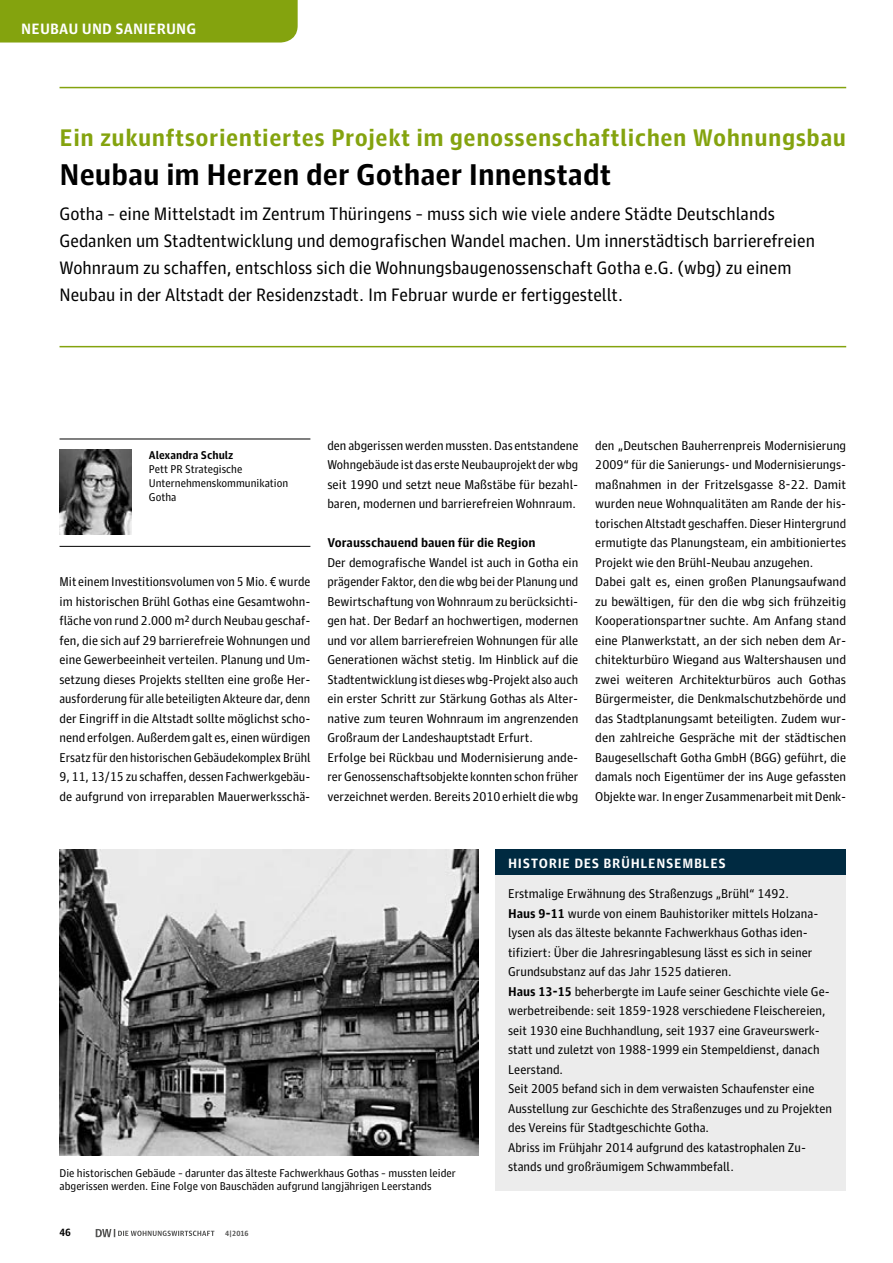
<style>
.page{position:relative;width:893px;height:1263px;background:#fff}
.page>*{position:absolute;margin:0;border:0;box-sizing:border-box;transform-origin:0 0}
.t1{font:700 30px "Guardian Agate Sans 1";color:#000}
.t2{font:700 24px "Guardian Agate Sans 1";letter-spacing:.02em;color:#84a30e}
.t3{font:18px/27px "Guardian Agate Sans 1";color:#000}
.t4{font:700 15px "Guardian Agate Sans 1";letter-spacing:.01em;color:#fff}
.t5{font:700 13.5px "Guardian Agate Sans 1";letter-spacing:.05em;color:#fff}
.t6{font:12.75px/19.5px "Guardian Agate Sans 1";color:#000}
.t7{font:700 12.75px "Guardian Agate Sans 1";color:#000}
.t8{font:11.25px/14.2px "Guardian Agate Sans 1";color:#000}
.t9{font:700 11.25px "Guardian Agate Sans 1";color:#000}
.t10{font:700 10.5px "Guardian Agate Sans 1";color:#000}
.t11{font:700 7.5px "Guardian Agate Sans 1";color:#565655}
.s1{font-weight:700}
</style>
<div class="page">
<div style="left:0;top:0;width:298px;height:43px;background:#84a30e"></div>
<svg style="left:96px;top:1229px;width:118px;height:8px"></svg>
<hr style="left:60px;top:87px;width:786px;height:1px;background:#84a30e">
<hr style="left:60px;top:346px;width:786px;height:1px;background:#84a30e">
<img style="left:60px;top:449px;width:72px;height:85px">
<hr style="left:60px;top:546px;width:250px;height:1px;background:#000">
<hr style="left:60px;top:439px;width:250px;height:1px;background:#000">
<img style="left:60px;top:849px;width:419px;height:306px">
<div style="left:495px;top:869px;width:351px;height:322px;background:#ececec"></div>
<div style="left:495px;top:849px;width:351px;height:26px;background:#002a41"></div>
<p class="t4" style="left:21px;top:18px;width:177px">NEUBAU UND SANIERUNG</p>
<h2 class="t2" style="left:60px;top:121px;width:788px">Ein zukunftsorientiertes Projekt im genossenschaftlichen Wohnungsbau</h2>
<h1 class="t1" style="left:60px;top:154px;width:553px">Neubau im Herzen der Gothaer Innenstadt</h1>
<p class="t3" style="left:60px;top:199px;width:757px">Gotha – eine Mittelstadt im Zentrum Thüringens – muss sich wie viele andere Städte Deutschlands Gedanken um Stadtentwicklung und demografischen Wandel machen. Um innerstädtisch barrierefreien Wohnraum zu schaffen, entschloss sich die Wohnungsbaugenossenschaft Gotha e.G. (wbg) zu einem Neubau in der Altstadt der Residenzstadt. Im Februar wurde er fertiggestellt.</p>
<p class="t9" style="left:149px;top:447px;width:86px">Alexandra Schulz</p>
<p class="t8" style="left:149px;top:461px;width:141px">Pett PR Strategische<br>Unternehmenskommunikation<br>Gotha</p>
<p class="t6" style="left:60px;top:571px;width:252px;text-align:justify">Mit einem Investitionsvolumen von 5 Mio. € wurde im historischen Brühl Gothas eine Gesamtwohn&shy;fläche von rund 2.000 m2 durch Neubau geschaf&shy;fen, die sich auf 29 barrierefreie Wohnungen und eine Gewerbeeinheit verteilen. Planung und Um&shy;setzung dieses Projekts stellten eine große Her&shy;ausforderung für alle beteiligten Akteure dar, denn der Eingriff in die Altstadt sollte möglichst scho&shy;nend erfolgen. Außerdem galt es, einen würdigen Ersatz für den historischen Gebäudekomplex Brühl 9, 11, 13/15 zu schaffen, dessen Fachwerkgebäu&shy;de aufgrund von irreparablen Mauerwerksschä-</p>
<p class="t6" style="left:327px;top:434px;width:252px;text-align:justify">den abgerissen werden mussten. Das entstandene Wohngebäude ist das erste Neubauprojekt der wbg seit 1990 und setzt neue Maßstäbe für bezahl&shy;baren, modernen und barrierefreien Wohnraum.</p>
<p class="t7" style="left:327px;top:534px;width:210px">Vorausschauend bauen für die Region</p>
<p class="t6" style="left:327px;top:551px;width:252px">Der demografische Wandel ist auch in Gotha ein prägender Faktor, den die wbg bei der Planung und Bewirtschaftung von Wohnraum zu berücksichti&shy;gen hat. Der Bedarf an hochwertigen, modernen und vor allem barrierefreien Wohnungen für alle Generationen wächst stetig. Im Hinblick auf die Stadtentwicklung ist dieses wbg-Projekt also auch ein erster Schritt zur Stärkung Gothas als Alter&shy;native zum teuren Wohnraum im angrenzenden Großraum der Landeshauptstadt Erfurt.<br>Erfolge bei Rückbau und Modernisierung ande&shy;rer Genossenschaftsobjekte konnten schon früher verzeichnet werden. Bereits 2010 erhielt die wbg</p>
<p class="t6" style="left:595px;top:434px;width:252px">den „Deutschen Bauherrenpreis Modernisierung 2009“ für die Sanierungs- und Modernisierungs&shy;maßnahmen in der Fritzelsgasse 8-22. Damit wurden neue Wohnqualitäten am Rande der his&shy;torischen Altstadt geschaffen. Dieser Hintergrund ermutigte das Planungsteam, ein ambitioniertes Projekt wie den Brühl-Neubau anzugehen.<br>Dabei galt es, einen großen Planungsaufwand zu bewältigen, für den die wbg sich frühzeitig Kooperationspartner suchte. Am Anfang stand eine Planwerkstatt, an der sich neben dem Ar&shy;chitekturbüro Wiegand aus Waltershausen und zwei weiteren Architekturbüros auch Gothas Bürgermeister, die Denkmalschutzbehörde und das Stadtplanungsamt beteiligten. Zudem wur&shy;den zahlreiche Gespräche mit der städtischen Baugesellschaft Gotha GmbH (BGG) geführt, die damals noch Eigentümer der ins Auge gefassten Objekte war. In enger Zusammenarbeit mit Denk-</p>
<p class="t5" style="left:508px;top:854px;width:219px">HISTORIE DES BRÜHLENSEMBLES</p>
<p class="t8" style="left:60px;top:1165px;width:398px;line-height:13.5px">Die historischen Gebäude – darunter das älteste Fachwerkhaus Gothas – mussten leider abgerissen werden. Eine Folge von Bauschäden aufgrund langjährigen Leerstands</p>
<p class="t10" style="left:60px;top:1225px;width:13px">46</p>
<p class="t11" style="left:225px;top:1228px;width:25px">4 | 2016</p>
<p class="t6" style="left:508px;top:883px;width:325px">Erstmalige Erwähnung des Straßenzugs „Brühl“ 1492.<br><span class="s1">Haus 9-11</span> wurde von einem Bauhistoriker mittels Holzana&shy;lysen als das älteste bekannte Fachwerkhaus Gothas iden&shy;tifiziert: Über die Jahresringablesung lässt es sich in seiner Grundsubstanz auf das Jahr 1525 datieren.<br><span class="s1">Haus 13-15</span> beherbergte im Laufe seiner Geschichte viele Ge&shy;werbetreibende: seit 1859-1928 verschiedene Fleischereien, seit 1930 eine Buchhandlung, seit 1937 eine Graveurswerk&shy;statt und zuletzt von 1988-1999 ein Stempeldienst, danach Leerstand.<br>Seit 2005 befand sich in dem verwaisten Schaufenster eine Ausstellung zur Geschichte des Straßenzuges und zu Projekten des Vereins für Stadtgeschichte Gotha.<br>Abriss im Frühjahr 2014 aufgrund des katastrophalen Zu&shy;stands und großräumigem Schwammbefall.</p>
</div>
